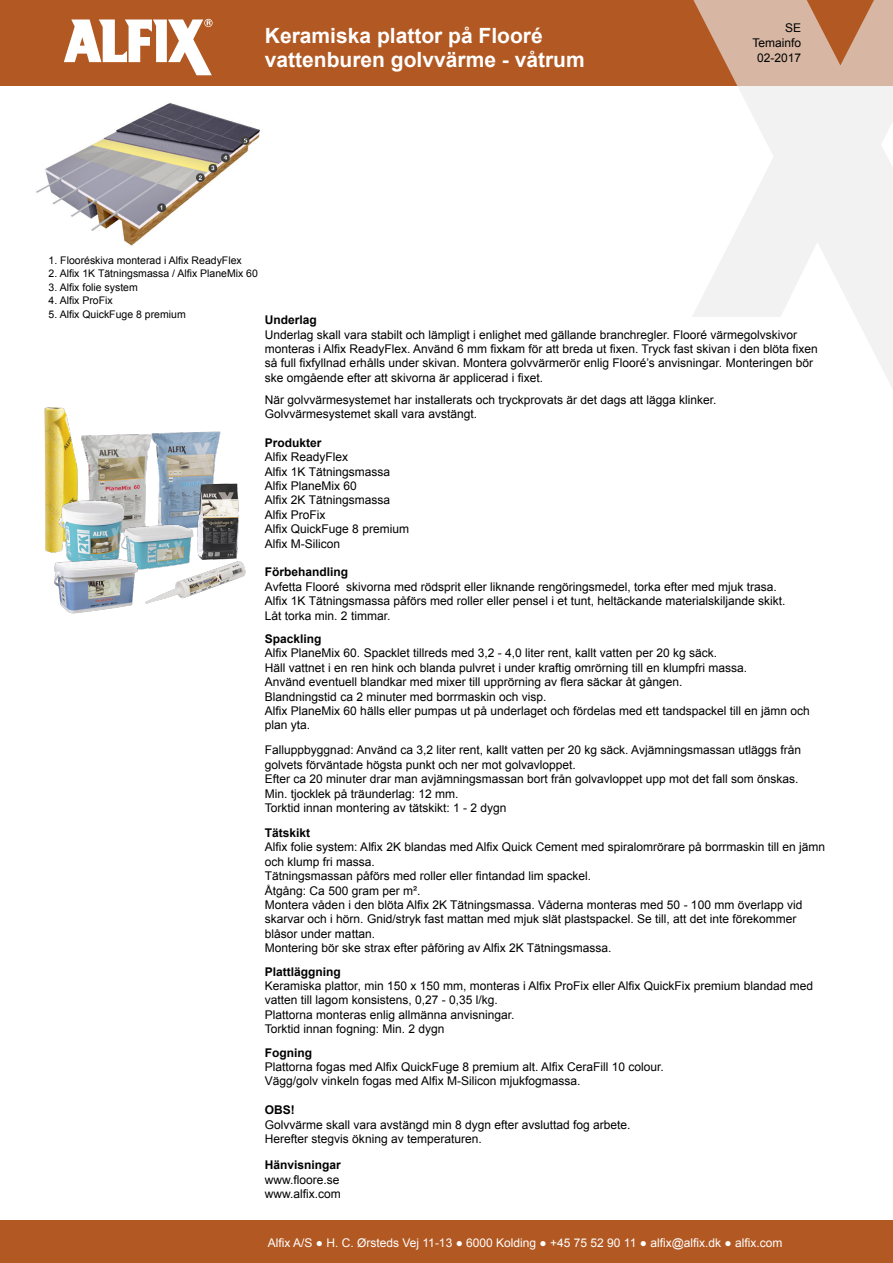
<style>
.page{position:relative;width:893px;height:1263px;background:#fff}
.page>*{position:absolute;margin:0;border:0;box-sizing:border-box;transform-origin:0 0}
.Brødtekst{font:700 21px "Arial";color:#fff}
.Brødtekst-2{font:12px/14.4px "Arial";color:#000}
.Brødtekst-3{font:700 12px "Arial";color:#000}
.t1{font:12px "Arial";color:#fff}
.Brødtekst-4{font:10.5px "Arial";color:#000}
</style>
<div class="page">
<div style="left:0;top:0;width:893px;height:85px;background:#b25822"></div>
<div style="left:0;top:1220px;width:893px;height:43px;background:#b25822"></div>
<svg style="left:691px;top:0;width:202px;height:388px"></svg>
<svg style="left:64px;top:19px;width:149px;height:56px"></svg>
<img style="left:155px;top:431px;width:66px;height:85px">
<img style="left:44px;top:407px;width:34px;height:144px">
<img style="left:36px;top:103px;width:224px;height:143px">
<img style="left:81px;top:433px;width:74px;height:83px">
<img style="left:56px;top:497px;width:77px;height:54px">
<img style="left:192px;top:481px;width:47px;height:76px">
<img style="left:145px;top:557px;width:101px;height:47px">
<img style="left:118px;top:516px;width:80px;height:57px">
<img style="left:46px;top:551px;width:95px;height:63px">
<p class="Brødtekst" style="left:265px;top:22px;width:279px">Keramiska plattor på Flooré</p>
<p class="Brødtekst" style="left:265px;top:46px;width:321px">vattenburen golvvärme - våtrum</p>
<p class="Brødtekst-2" style="left:785px;top:21px;width:18px">SE</p>
<p class="Brødtekst-2" style="left:753px;top:36px;width:50px">Temainfo</p>
<p class="Brødtekst-2" style="left:757px;top:51px;width:46px">02-2017</p>
<p class="Brødtekst-4" style="left:49px;top:253px;width:195px">1. Flooréskiva monterad i Alfix ReadyFlex</p>
<p class="Brødtekst-4" style="left:49px;top:266px;width:211px">2. Alfix 1K Tätningsmassa / Alfix PlaneMix 60</p>
<p class="Brødtekst-4" style="left:49px;top:280px;width:91px">3. Alfix folie system</p>
<p class="Brødtekst-4" style="left:49px;top:293px;width:66px">4. Alfix ProFix</p>
<p class="Brødtekst-4" style="left:49px;top:307px;width:139px">5. Alfix QuickFuge 8 premium</p>
<p class="Brødtekst-3" style="left:265px;top:312px;width:54px">Underlag</p>
<p class="Brødtekst-2" style="left:265px;top:327px;width:554px">Underlag skall vara stabilt och lämpligt i enlighet med gällande branchregler. Flooré värmegolvskivor monteras i Alfix ReadyFlex. Använd 6 mm fixkam för att breda ut fixen. Tryck fast skivan i den blöta fixen så full fixfyllnad erhålls under skivan. Montera golvvärmerör enlig Flooré’s anvisningar. Monteringen bör ske omgående efter att skivorna är applicerad i fixet.</p>
<p class="Brødtekst-2" style="left:265px;top:392px;width:453px">När golvvärmesystemet har installerats och tryckprovats är det dags att lägga klinker.</p>
<p class="Brødtekst-2" style="left:265px;top:407px;width:214px">Golvvärmesystemet skall vara avstängt.</p>
<p class="Brødtekst-3" style="left:265px;top:435px;width:58px">Produkter</p>
<p class="Brødtekst-2" style="left:265px;top:450px;width:85px">Alfix ReadyFlex</p>
<p class="Brødtekst-2" style="left:265px;top:464px;width:127px">Alfix 1K Tätningsmassa</p>
<p class="Brødtekst-2" style="left:265px;top:479px;width:94px">Alfix PlaneMix 60</p>
<p class="Brødtekst-2" style="left:265px;top:493px;width:127px">Alfix 2K Tätningsmassa</p>
<p class="Brødtekst-2" style="left:265px;top:508px;width:62px">Alfix ProFix</p>
<p class="Brødtekst-2" style="left:265px;top:522px;width:146px">Alfix QuickFuge 8 premium</p>
<p class="Brødtekst-2" style="left:265px;top:536px;width:77px">Alfix M-Silicon</p>
<p class="Brødtekst-3" style="left:265px;top:564px;width:85px">Förbehandling</p>
<p class="Brødtekst-2" style="left:265px;top:580px;width:513px">Avfetta Flooré skivorna med rödsprit eller liknande rengöringsmedel, torka efter med mjuk trasa.</p>
<p class="Brødtekst-2" style="left:265px;top:594px;width:522px">Alfix 1K Tätningsmassa påförs med roller eller pensel i et tunt, heltäckande materialskiljande skikt.</p>
<p class="Brødtekst-2" style="left:265px;top:608px;width:127px">Låt torka min. 2 timmar.</p>
<p class="Brødtekst-3" style="left:265px;top:631px;width:58px">Spackling</p>
<p class="Brødtekst-2" style="left:265px;top:646px;width:454px">Alfix PlaneMix 60. Spacklet tillreds med 3,2 - 4,0 liter rent, kallt vatten per 20 kg säck.</p>
<p class="Brødtekst-2" style="left:265px;top:661px;width:484px">Häll vattnet i en ren hink och blanda pulvret i under kraftig omrörning till en klumpfri massa.</p>
<p class="Brødtekst-2" style="left:265px;top:675px;width:419px">Använd eventuell blandkar med mixer till upprörning av flera säckar åt gången.</p>
<p class="Brødtekst-2" style="left:265px;top:689px;width:283px">Blandningstid ca 2 minuter med borrmaskin och visp.</p>
<p class="Brødtekst-2" style="left:265px;top:704px;width:546px">Alfix PlaneMix 60 hälls eller pumpas ut på underlaget och fördelas med ett tandspackel till en jämn och plan yta.</p>
<p class="Brødtekst-2" style="left:265px;top:743px;width:538px">Falluppbyggnad: Använd ca 3,2 liter rent, kallt vatten per 20 kg säck. Avjämningsmassan utläggs från golvets förväntade högsta punkt och ner mot golvavloppet.</p>
<p class="Brødtekst-2" style="left:265px;top:772px;width:535px">Efter ca 20 minuter drar man avjämningsmassan bort från golvavloppet upp mot det fall som önskas.</p>
<p class="Brødtekst-2" style="left:265px;top:786px;width:195px">Min. tjocklek på träunderlag: 12 mm.</p>
<p class="Brødtekst-2" style="left:265px;top:801px;width:243px">Torktid innan montering av tätskikt: 1 - 2 dygn</p>
<p class="Brødtekst-3" style="left:265px;top:825px;width:47px">Tätskikt</p>
<p class="Brødtekst-2" style="left:265px;top:840px;width:562px">Alfix folie system: Alfix 2K blandas med Alfix Quick Cement med spiralomrörare på borrmaskin till en jämn och klump fri massa.</p>
<p class="Brødtekst-2" style="left:265px;top:869px;width:328px">Tätningsmassan påförs med roller eller fintandad lim spackel.</p>
<p class="Brødtekst-2" style="left:265px;top:883px;width:157px">Åtgång: Ca 500 gram per m².</p>
<p class="Brødtekst-2" style="left:265px;top:898px;width:539px">Montera våden i den blöta Alfix 2K Tätningsmassa. Våderna monteras med 50 - 100 mm överlapp vid skarvar och i hörn. Gnid/stryk fast mattan med mjuk slät plastspackel. Se till, att det inte förekommer blåsor under mattan.</p>
<p class="Brødtekst-2" style="left:265px;top:941px;width:348px">Montering bör ske strax efter påföring av Alfix 2K Tätningsmassa.</p>
<p class="Brødtekst-3" style="left:265px;top:963px;width:78px">Plattläggning</p>
<p class="Brødtekst-2" style="left:265px;top:979px;width:550px">Keramiska plattor, min 150 x 150 mm, monteras i Alfix ProFix eller Alfix QuickFix premium blandad med vatten till lagom konsistens, 0,27 - 0,35 l/kg.</p>
<p class="Brødtekst-2" style="left:265px;top:1007px;width:251px">Plattorna monteras enlig allmänna anvisningar.</p>
<p class="Brødtekst-2" style="left:265px;top:1022px;width:181px">Torktid innan fogning: Min. 2 dygn</p>
<p class="Brødtekst-3" style="left:265px;top:1044px;width:49px">Fogning</p>
<p class="Brødtekst-2" style="left:265px;top:1060px;width:400px">Plattorna fogas med Alfix QuickFuge 8 premium alt. Alfix CeraFill 10 colour.</p>
<p class="Brødtekst-2" style="left:265px;top:1074px;width:317px">Vägg/golv vinkeln fogas med Alfix M-Silicon mjukfogmassa.</p>
<p class="Brødtekst-3" style="left:265px;top:1102px;width:31px">OBS!</p>
<p class="Brødtekst-2" style="left:265px;top:1117px;width:367px">Golvvärme skall vara avstängd min 8 dygn efter avsluttad fog arbete.</p>
<p class="Brødtekst-2" style="left:265px;top:1132px;width:218px">Herefter stegvis ökning av temperaturen.</p>
<p class="Brødtekst-3" style="left:265px;top:1157px;width:78px">Hänvisningar</p>
<p class="Brødtekst-2" style="left:265px;top:1172px;width:76px">www.floore.se</p>
<p class="Brødtekst-2" style="left:265px;top:1187px;width:78px">www.alfix.com</p>
<p class="t1" style="left:268px;top:1235px;width:516px">Alfix A/S ● H. C. Ørsteds Vej 11-13 ● 6000 Kolding ● +45 75 52 90 11 ● alfix@alfix.dk ● alfix.com</p>
</div>
